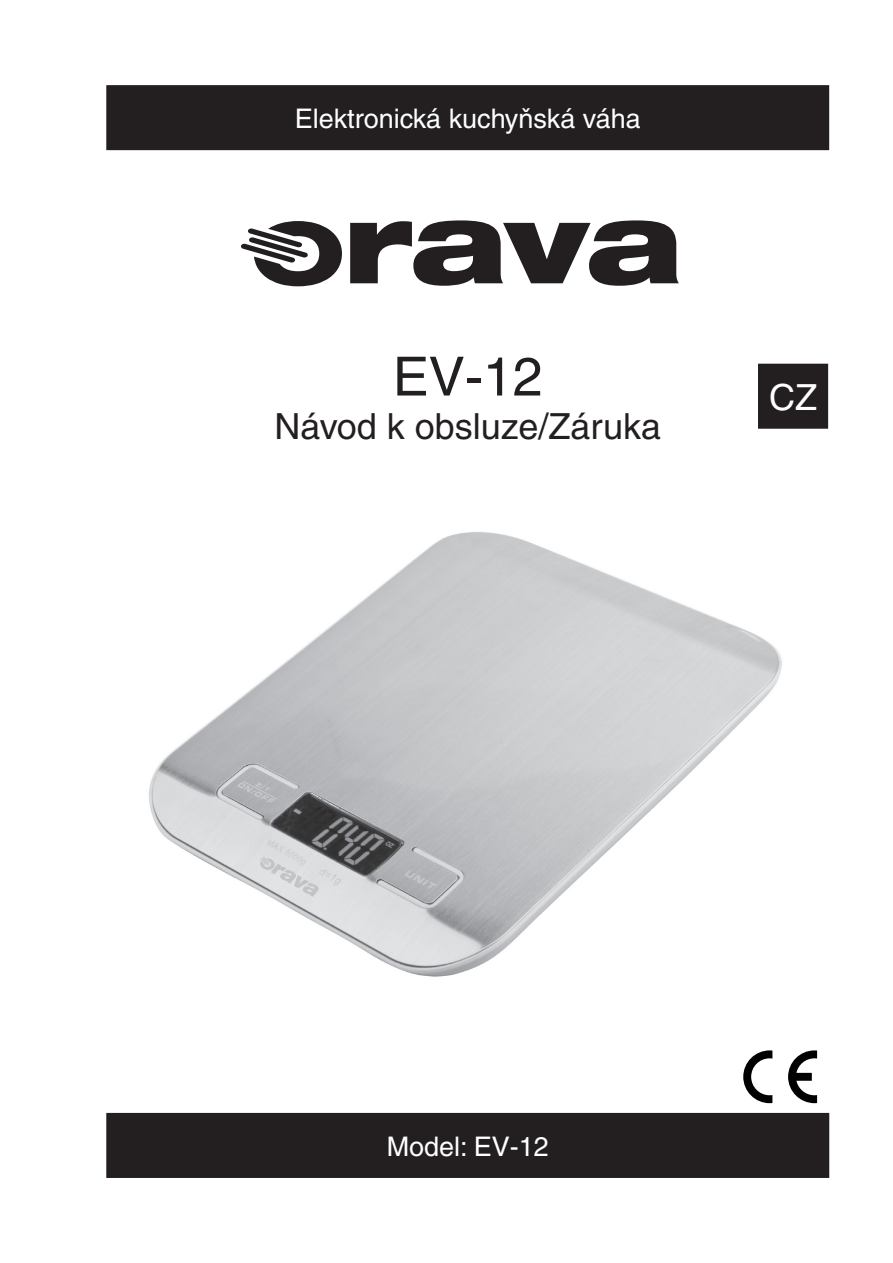
<style>
.page{position:relative;width:893px;height:1263px;background:#fff}
.page>*{position:absolute;margin:0;border:0;box-sizing:border-box;transform-origin:0 0}
.t1{font:54px "Helvetica CE";color:#231f20}
.t2{font:36px "Helvetica CE";color:#231f20}
.t3{font:36px "Helvetica CE";color:#fff}
.t4{font:27px "Helvetica CE";color:#fff}
</style>
<div class="page">
<div style="left:107px;top:86px;width:721px;height:63px;background:#231f20"></div>
<div style="left:106px;top:85px;width:723px;height:65px;border:2px solid #231f20"></div>
<div style="left:107px;top:1114px;width:721px;height:63px;background:#231f20"></div>
<div style="left:106px;top:1113px;width:723px;height:65px;border:2px solid #231f20"></div>
<div style="left:759px;top:364px;width:68px;height:64px;background:#231f20"></div>
<div style="left:758px;top:364px;width:70px;height:65px;border:2px solid #231f20"></div>
<svg style="left:350px;top:220px;width:329px;height:66px"></svg>
<svg style="left:241px;top:221px;width:101px;height:65px"></svg>
<svg style="left:788px;top:1050px;width:29px;height:53px"></svg>
<svg style="left:743px;top:1050px;width:29px;height:53px"></svg>
<img style="left:148px;top:532px;width:634px;height:445px">
<p class="t4" style="left:295px;top:103px;width:348px">Elektronická kuchyňská váha</p>
<h1 class="t1" style="left:393px;top:345px;width:152px">EV-12</h1>
<h2 class="t2" style="left:274px;top:405px;width:388px">Návod k obsluze/Záruka</h2>
<h2 class="t3" style="left:769px;top:377px;width:49px">CZ</h2>
<p class="t4" style="left:387px;top:1131px;width:164px">Model: EV-12</p>
</div>
